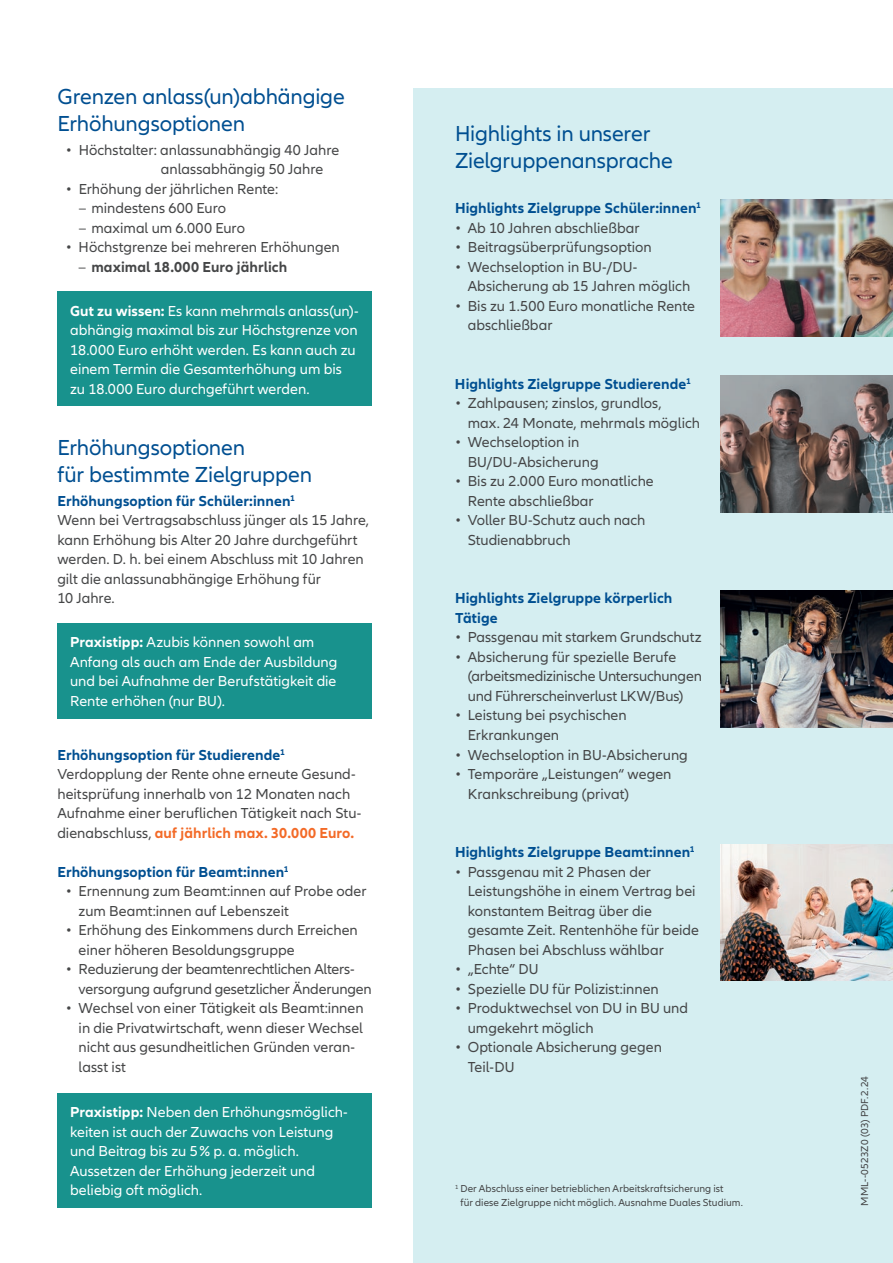
<style>
.page{position:relative;width:893px;height:1263px;background:#fff}
.page>*{position:absolute;margin:0;border:0;box-sizing:border-box;transform-origin:0 0}
.t1{font:22.5px/27px "Allianz Neo";letter-spacing:-.01em;color:#004f91}
.t2{font:15px/19.5px "Allianz Neo";color:#454647}
.t3{font:15px/19.5px "Allianz Neo";color:#fff}
.t4{font:700 15px/19.5px "Allianz Neo";letter-spacing:.005em;color:#004f91}
.t5{font:700 15px "Allianz Neo";letter-spacing:.005em;color:#454647}
.t6{font:10.5px/13.5px "Allianz Neo";letter-spacing:.005em;color:#454647}
.s1{font-weight:400}
.s2{font-weight:700}
.s3{font-weight:700;color:#004f91}
.s4{font-weight:700;color:#f36a27}
</style>
<div class="page">
<div style="left:413px;top:89px;width:480px;height:1174px;background:#d5eef1"></div>
<img style="left:720px;top:200px;width:173px;height:136px">
<img style="left:720px;top:591px;width:173px;height:136px">
<img style="left:720px;top:375px;width:173px;height:137px">
<img style="left:720px;top:844px;width:173px;height:137px">
<div style="left:57px;top:291px;width:315px;height:115px;background:#18928d"></div>
<div style="left:57px;top:623px;width:315px;height:95px;background:#18928d"></div>
<div style="left:57px;top:1093px;width:315px;height:115px;background:#18928d"></div>
<h1 class="t1" style="left:57px;top:83px;width:289px">Grenzen anlass(un)abhängige<br>Erhöhungsoptionen</h1>
<p class="t2" style="left:161px;top:141px;width:180px;text-indent:-95px">• Höchstalter: anlassunabhängig 40 Jahre anlassabhängig 50 Jahre</p>
<p class="t2" style="left:66px;top:180px;width:214px">• Erhöhung der jährlichen Rente:</p>
<p class="t2" style="left:79px;top:199px;width:149px">– mindestens 600 Euro</p>
<p class="t2" style="left:79px;top:219px;width:168px">– maximal um 6.000 Euro</p>
<p class="t2" style="left:66px;top:238px;width:275px">• Höchstgrenze bei mehreren Erhöhungen</p>
<p class="t5" style="left:79px;top:258px;width:210px"><span class="s1">–</span> maximal 18.000 Euro jährlich</p>
<p class="t3" style="left:70px;top:301px;width:290px"><span class="s2">Gut zu wissen:</span> Es kann mehrmals anlass(un)- abhängig maximal bis zur Höchstgrenze von 18.000 Euro erhöht werden. Es kann auch zu einem Termin die Gesamterhöhung um bis zu 18.000 Euro durchgeführt werden.</p>
<h1 class="t1" style="left:57px;top:435px;width:256px">Erhöhungsoptionen<br>für bestimmte Zielgruppen</h1>
<p class="t2" style="left:57px;top:492px;width:313px"><span class="s3">Erhöhungsoption für Schüler:innen</span><sup>1<br></sup>Wenn bei Vertragsabschluss jünger als 15 Jahre, kann Erhöhung bis Alter 20 Jahre durchgeführt werden. D. h. bei einem Abschluss mit 10 Jahren gilt die anlassunabhängige Erhöhung für<br>10 Jahre.</p>
<p class="t3" style="left:70px;top:633px;width:269px"><span class="s2">Praxistipp:</span> Azubis können sowohl am Anfang als auch am Ende der Ausbildung und bei Aufnahme der Berufstätigkeit die Rente erhöhen (nur BU).</p>
<p class="t2" style="left:57px;top:745px;width:305px"><span class="s3">Erhöhungsoption für Studierende</span><sup>1<br></sup>Verdopplung der Rente ohne erneute Gesund&shy;heitsprüfung innerhalb von 12 Monaten nach Aufnahme einer beruflichen Tätigkeit nach Stu&shy;dienabschluss, <span class="s4">auf jährlich max. 30.000 Euro.</span></p>
<p class="t4" style="left:57px;top:862px;width:233px">Erhöhungsoption für Beamt:innen<sup>1</sup></p>
<p class="t2" style="left:79px;top:882px;width:289px;text-indent:-13px">• Ernennung zum Beamt:innen auf Probe oder zum Beamt:innen auf Lebenszeit</p>
<p class="t2" style="left:79px;top:921px;width:281px;text-indent:-13px">• Erhöhung des Einkommens durch Erreichen einer höheren Besoldungsgruppe</p>
<p class="t2" style="left:79px;top:960px;width:295px;text-indent:-13px">• Reduzierung der beamtenrechtlichen Alters&shy;versorgung aufgrund gesetzlicher Änderungen</p>
<p class="t2" style="left:79px;top:999px;width:287px;text-indent:-13px">• Wechsel von einer Tätigkeit als Beamt:innen in die Privatwirtschaft, wenn dieser Wechsel nicht aus gesundheitlichen Gründen veran&shy;lasst ist</p>
<p class="t3" style="left:70px;top:1103px;width:279px"><span class="s2">Praxistipp:</span> Neben den Erhöhungsmöglich&shy;keiten ist auch der Zuwachs von Leistung und Beitrag bis zu 5% p. a. möglich.<br>Aussetzen der Erhöhung jederzeit und beliebig oft möglich.</p>
<h1 class="t1" style="left:455px;top:120px;width:219px">Highlights in unserer<br>Zielgruppenansprache</h1>
<p class="t4" style="left:455px;top:199px;width:247px">Highlights Zielgruppe Schüler:innen<sup>1</sup></p>
<p class="t2" style="left:455px;top:219px;width:186px">• Ab 10 Jahren abschließbar</p>
<p class="t2" style="left:455px;top:238px;width:198px">• Beitragsüberprüfungsoption</p>
<p class="t2" style="left:468px;top:258px;width:224px;text-indent:-13px">• Wechseloption in BU-/DU-<br>Absicherung ab 15 Jahren möglich</p>
<p class="t2" style="left:468px;top:297px;width:229px;text-indent:-13px">• Bis zu 1.500 Euro monatliche Rente abschließbar</p>
<p class="t4" style="left:455px;top:374px;width:237px">Highlights Zielgruppe Studierende<sup>1</sup></p>
<p class="t2" style="left:468px;top:394px;width:234px;text-indent:-13px">• Zahlpausen; zinslos, grundlos,<br>max. 24 Monate, mehrmals möglich</p>
<p class="t2" style="left:468px;top:433px;width:132px;text-indent:-13px">• Wechseloption in<br>BU/DU-Absicherung</p>
<p class="t2" style="left:468px;top:472px;width:188px;text-indent:-13px">• Bis zu 2.000 Euro monatliche<br>Rente abschließbar</p>
<p class="t2" style="left:468px;top:511px;width:179px;text-indent:-13px">• Voller BU-Schutz auch nach<br>Studienabbruch</p>
<p class="t4" style="left:455px;top:589px;width:219px">Highlights Zielgruppe körperlich<br>Tätige</p>
<p class="t2" style="left:455px;top:628px;width:248px">• Passgenau mit starkem Grundschutz</p>
<p class="t2" style="left:468px;top:648px;width:236px;text-indent:-13px">• Absicherung für spezielle Berufe (arbeitsmedizinische Untersuchungen und Führerscheinverlust LKW/Bus)</p>
<p class="t2" style="left:468px;top:706px;width:160px;text-indent:-13px">• Leistung bei psychischen<br>Erkrankungen</p>
<p class="t2" style="left:455px;top:745px;width:234px">• Wechseloption in BU-Absicherung</p>
<p class="t2" style="left:468px;top:765px;width:205px;text-indent:-13px">• Temporäre „Leistungen“ wegen<br>Krankschreibung (privat)</p>
<p class="t4" style="left:455px;top:842px;width:241px">Highlights Zielgruppe Beamt:innen<sup>1</sup></p>
<p class="t2" style="left:468px;top:862px;width:233px;text-indent:-13px">• Passgenau mit 2 Phasen der<br>Leistungshöhe in einem Vertrag bei konstantem Beitrag über die gesamte Zeit. Rentenhöhe für beide<br>Phasen bei Abschluss wählbar</p>
<p class="t2" style="left:455px;top:960px;width:85px">• „Echte“ DU</p>
<p class="t2" style="left:455px;top:979px;width:205px">• Spezielle DU für Polizist:innen</p>
<p class="t2" style="left:468px;top:999px;width:222px;text-indent:-13px">• Produktwechsel von DU in BU und umgekehrt möglich</p>
<p class="t2" style="left:468px;top:1038px;width:196px;text-indent:-13px">• Optionale Absicherung gegen<br>Teil-DU</p>
<p class="t6" style="left:460px;top:1182px;width:284px;text-indent:-5px"><sup>1</sup> Der Abschluss einer betrieblichen Arbeitskraftsicherung ist<br>für diese Zielgruppe nicht möglich. Ausnahme Duales Studium.</p>
<p class="t6" style="left:858px;top:1205px;width:131px;rotate:-90deg">MML--0523Z0 (03) PDF.2.24</p>
</div>
